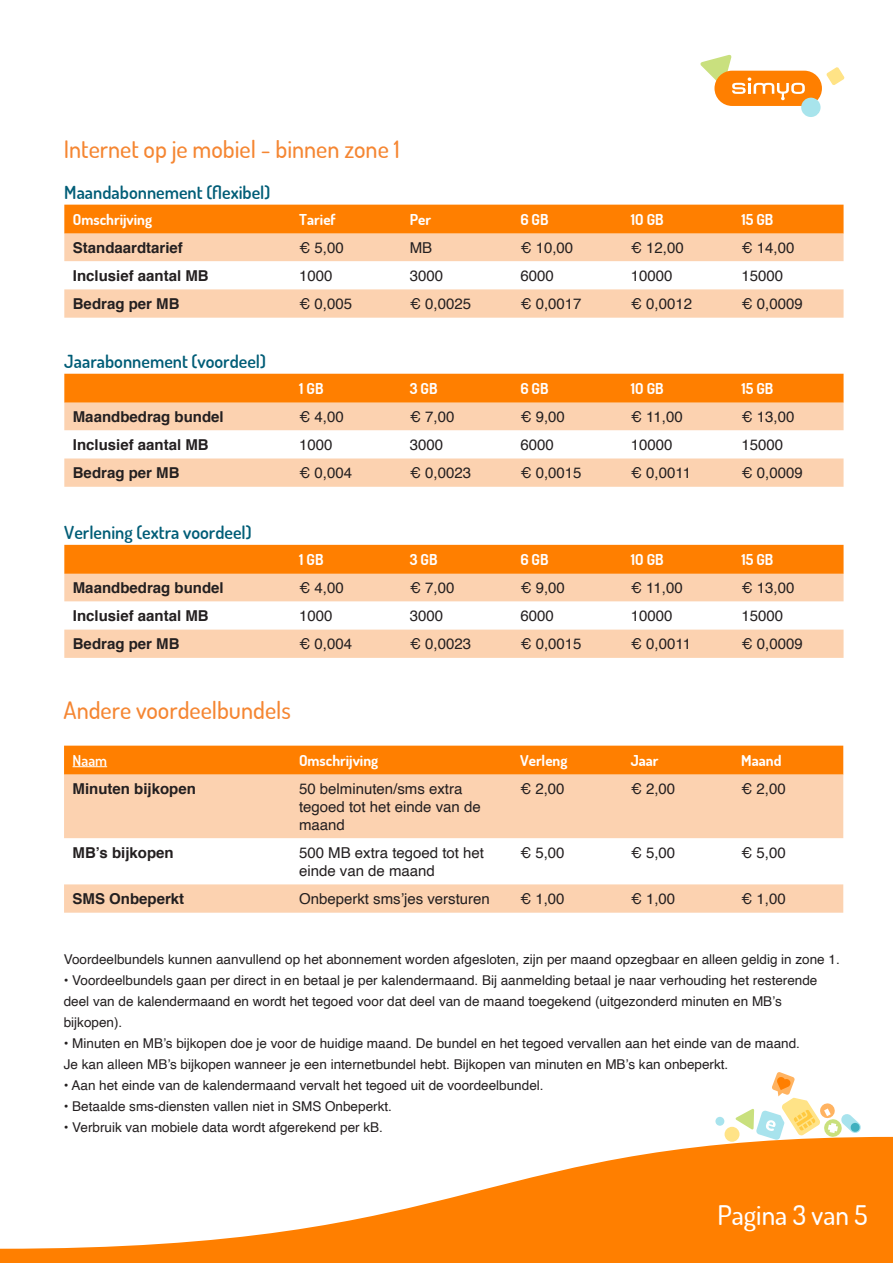
<style>
.page{position:relative;width:893px;height:1263px;background:#fff}
.page>*{position:absolute;margin:0;border:0;box-sizing:border-box;transform-origin:0 0}
.t1{font:500 27px "Simyo";color:#fff}
.t2{font:500 24px "Simyo";color:#f58632}
.t3{font:600 18px "Simyo";color:#005d77}
.t4{font:15px/18px "Helvetica";color:#231f20}
.t5{font:700 15px "Helvetica";color:#231f20}
.t6{font:700 15px "Simyo";color:#fff}
.t7{font:600 15px "Simyo";color:#fff}
.t8{font:13.5px/21px "Helvetica";color:#231f20}
</style>
<div class="page">
<svg style="left:0;top:1137px;width:893px;height:126px;fill:#ff7f00"></svg>
<svg style="left:735px;top:1072px;width:126px;height:68px"></svg>
<div style="left:725px;top:1127px;width:14px;height:15px;background:#ffe387;border-radius:50%"></div>
<div style="left:715px;top:1117px;width:9px;height:9px;background:#a8e3ed;border-radius:50%"></div>
<svg style="left:826px;top:67px;width:19px;height:18px"></svg>
<div style="left:714px;top:71px;width:108px;height:35px;background:#ff7f00;border-radius:18px"></div>
<svg style="left:700px;top:54px;width:105px;height:46px"></svg>
<div style="left:801px;top:98px;width:19px;height:19px;background:#a8e4ec;border-radius:50%"></div>
<div style="left:64px;top:205px;width:779px;height:29px;background:#ff7f00"></div>
<svg style="left:64px;top:234px;width:779px;height:84px;fill:#fcd2b0"></svg>
<div style="left:64px;top:374px;width:779px;height:29px;background:#ff7f00"></div>
<svg style="left:64px;top:403px;width:779px;height:84px;fill:#fcd2b0"></svg>
<div style="left:64px;top:545px;width:779px;height:29px;background:#ff7f00"></div>
<svg style="left:64px;top:574px;width:779px;height:84px;fill:#fcd2b0"></svg>
<div style="left:64px;top:746px;width:779px;height:29px;background:#ff7f00"></div>
<svg style="left:64px;top:775px;width:779px;height:138px;fill:#fcd2b0"></svg>
<hr style="left:73px;top:766px;width:34px;height:1px;background:#fff">
<p class="t2" style="left:64px;top:133px;width:337px">Internet op je mobiel - binnen zone 1</p>
<p class="t3" style="left:64px;top:180px;width:207px">Maandabonnement (flexibel)</p>
<p class="t6" style="left:73px;top:210px;width:81px">Omschrijving</p>
<p class="t6" style="left:299px;top:210px;width:38px">Tarief</p>
<p class="t6" style="left:410px;top:210px;width:23px">Per</p>
<p class="t6" style="left:520px;top:210px;width:30px">6 GB</p>
<p class="t6" style="left:631px;top:210px;width:34px">10 GB</p>
<p class="t6" style="left:741px;top:210px;width:33px">15 GB</p>
<p class="t5" style="left:73px;top:235px;width:112px">Standaardtarief</p>
<p class="t4" style="left:299px;top:239px;width:46px">€ 5,00</p>
<p class="t4" style="left:410px;top:239px;width:24px">MB</p>
<p class="t4" style="left:520px;top:239px;width:54px">€ 10,00</p>
<p class="t4" style="left:631px;top:239px;width:54px">€ 12,00</p>
<p class="t4" style="left:741px;top:239px;width:54px">€ 14,00</p>
<p class="t5" style="left:73px;top:263px;width:137px">Inclusief aantal MB</p>
<p class="t4" style="left:299px;top:267px;width:35px">1000</p>
<p class="t4" style="left:410px;top:267px;width:35px">3000</p>
<p class="t4" style="left:520px;top:267px;width:35px">6000</p>
<p class="t4" style="left:631px;top:267px;width:43px">10000</p>
<p class="t4" style="left:741px;top:267px;width:43px">15000</p>
<p class="t5" style="left:73px;top:292px;width:108px">Bedrag per MB</p>
<p class="t4" style="left:299px;top:295px;width:54px">€ 0,005</p>
<p class="t4" style="left:410px;top:295px;width:63px">€ 0,0025</p>
<p class="t4" style="left:520px;top:295px;width:63px">€ 0,0017</p>
<p class="t4" style="left:631px;top:295px;width:63px">€ 0,0012</p>
<p class="t4" style="left:741px;top:295px;width:63px">€ 0,0009</p>
<p class="t3" style="left:64px;top:349px;width:203px">Jaarabonnement (voordeel)</p>
<p class="t6" style="left:299px;top:379px;width:26px">1 GB</p>
<p class="t6" style="left:410px;top:379px;width:29px">3 GB</p>
<p class="t6" style="left:520px;top:379px;width:30px">6 GB</p>
<p class="t6" style="left:631px;top:379px;width:34px">10 GB</p>
<p class="t6" style="left:741px;top:379px;width:33px">15 GB</p>
<p class="t5" style="left:73px;top:404px;width:152px">Maandbedrag bundel</p>
<p class="t4" style="left:299px;top:408px;width:46px">€ 4,00</p>
<p class="t4" style="left:410px;top:408px;width:46px">€ 7,00</p>
<p class="t4" style="left:520px;top:408px;width:46px">€ 9,00</p>
<p class="t4" style="left:631px;top:408px;width:53px">€ 11,00</p>
<p class="t4" style="left:741px;top:408px;width:54px">€ 13,00</p>
<p class="t5" style="left:73px;top:433px;width:137px">Inclusief aantal MB</p>
<p class="t4" style="left:299px;top:436px;width:35px">1000</p>
<p class="t4" style="left:410px;top:436px;width:35px">3000</p>
<p class="t4" style="left:520px;top:436px;width:35px">6000</p>
<p class="t4" style="left:631px;top:436px;width:43px">10000</p>
<p class="t4" style="left:741px;top:436px;width:43px">15000</p>
<p class="t5" style="left:73px;top:461px;width:108px">Bedrag per MB</p>
<p class="t4" style="left:299px;top:464px;width:54px">€ 0,004</p>
<p class="t4" style="left:410px;top:464px;width:63px">€ 0,0023</p>
<p class="t4" style="left:520px;top:464px;width:63px">€ 0,0015</p>
<p class="t4" style="left:631px;top:464px;width:62px">€ 0,0011</p>
<p class="t4" style="left:741px;top:464px;width:63px">€ 0,0009</p>
<p class="t3" style="left:64px;top:520px;width:189px">Verlening (extra voordeel)</p>
<p class="t6" style="left:299px;top:550px;width:26px">1 GB</p>
<p class="t6" style="left:410px;top:550px;width:29px">3 GB</p>
<p class="t6" style="left:520px;top:550px;width:30px">6 GB</p>
<p class="t6" style="left:631px;top:550px;width:34px">10 GB</p>
<p class="t6" style="left:741px;top:550px;width:33px">15 GB</p>
<p class="t5" style="left:73px;top:575px;width:152px">Maandbedrag bundel</p>
<p class="t4" style="left:299px;top:579px;width:46px">€ 4,00</p>
<p class="t4" style="left:410px;top:579px;width:46px">€ 7,00</p>
<p class="t4" style="left:520px;top:579px;width:46px">€ 9,00</p>
<p class="t4" style="left:631px;top:579px;width:53px">€ 11,00</p>
<p class="t4" style="left:741px;top:579px;width:54px">€ 13,00</p>
<p class="t5" style="left:73px;top:604px;width:137px">Inclusief aantal MB</p>
<p class="t4" style="left:299px;top:607px;width:35px">1000</p>
<p class="t4" style="left:410px;top:607px;width:35px">3000</p>
<p class="t4" style="left:520px;top:607px;width:35px">6000</p>
<p class="t4" style="left:631px;top:607px;width:43px">10000</p>
<p class="t4" style="left:741px;top:607px;width:43px">15000</p>
<p class="t5" style="left:73px;top:632px;width:108px">Bedrag per MB</p>
<p class="t4" style="left:299px;top:635px;width:54px">€ 0,004</p>
<p class="t4" style="left:410px;top:635px;width:63px">€ 0,0023</p>
<p class="t4" style="left:520px;top:635px;width:63px">€ 0,0015</p>
<p class="t4" style="left:631px;top:635px;width:62px">€ 0,0011</p>
<p class="t4" style="left:741px;top:635px;width:63px">€ 0,0009</p>
<p class="t2" style="left:64px;top:694px;width:229px">Andere voordeelbundels</p>
<p class="t7" style="left:73px;top:751px;width:36px">Naam</p>
<p class="t6" style="left:299px;top:751px;width:81px">Omschrijving</p>
<p class="t6" style="left:520px;top:751px;width:49px">Verleng</p>
<p class="t6" style="left:631px;top:751px;width:29px">Jaar</p>
<p class="t6" style="left:741px;top:751px;width:42px">Maand</p>
<p class="t5" style="left:73px;top:776px;width:125px">Minuten bijkopen</p>
<p class="t4" style="left:299px;top:780px;width:183px">50 belminuten/sms extra tegoed tot het einde van de maand</p>
<p class="t4" style="left:520px;top:780px;width:46px">€ 2,00</p>
<p class="t4" style="left:631px;top:780px;width:46px">€ 2,00</p>
<p class="t4" style="left:741px;top:780px;width:46px">€ 2,00</p>
<p class="t5" style="left:73px;top:840px;width:103px">MB’s bijkopen</p>
<p class="t4" style="left:299px;top:844px;width:187px">500 MB extra tegoed tot het einde van de maand</p>
<p class="t4" style="left:520px;top:844px;width:46px">€ 5,00</p>
<p class="t4" style="left:631px;top:844px;width:46px">€ 5,00</p>
<p class="t4" style="left:741px;top:844px;width:46px">€ 5,00</p>
<p class="t5" style="left:73px;top:887px;width:113px">SMS Onbeperkt</p>
<p class="t4" style="left:299px;top:890px;width:192px">Onbeperkt sms’jes versturen</p>
<p class="t4" style="left:520px;top:890px;width:46px">€ 1,00</p>
<p class="t4" style="left:631px;top:890px;width:46px">€ 1,00</p>
<p class="t4" style="left:741px;top:890px;width:46px">€ 1,00</p>
<p class="t8" style="left:64px;top:949px;width:777px">Voordeelbundels kunnen aanvullend op het abonnement worden afgesloten, zijn per maand opzegbaar en alleen geldig in zone 1.</p>
<p class="t8" style="left:64px;top:970px;width:755px">• Voordeelbundels gaan per direct in en betaal je per kalendermaand. Bij aanmelding betaal je naar verhouding het resterende deel van de kalendermaand en wordt het tegoed voor dat deel van de maand toegekend (uitgezonderd minuten en MB’s bijkopen).</p>
<p class="t8" style="left:64px;top:1033px;width:738px">• Minuten en MB’s bijkopen doe je voor de huidige maand. De bundel en het tegoed vervallen aan het einde van de maand.<br>Je kan alleen MB’s bijkopen wanneer je een internetbundel hebt. Bijkopen van minuten en MB’s kan onbeperkt.</p>
<p class="t8" style="left:64px;top:1075px;width:481px">• Aan het einde van de kalendermaand vervalt het tegoed uit de voordeelbundel.</p>
<p class="t8" style="left:64px;top:1096px;width:330px">• Betaalde sms-diensten vallen niet in SMS Onbeperkt.</p>
<p class="t8" style="left:64px;top:1117px;width:321px">• Verbruik van mobiele data wordt afgerekend per kB.</p>
<h1 class="t1" style="left:717px;top:1197px;width:152px">Pagina 3 van 5</h1>
</div>
